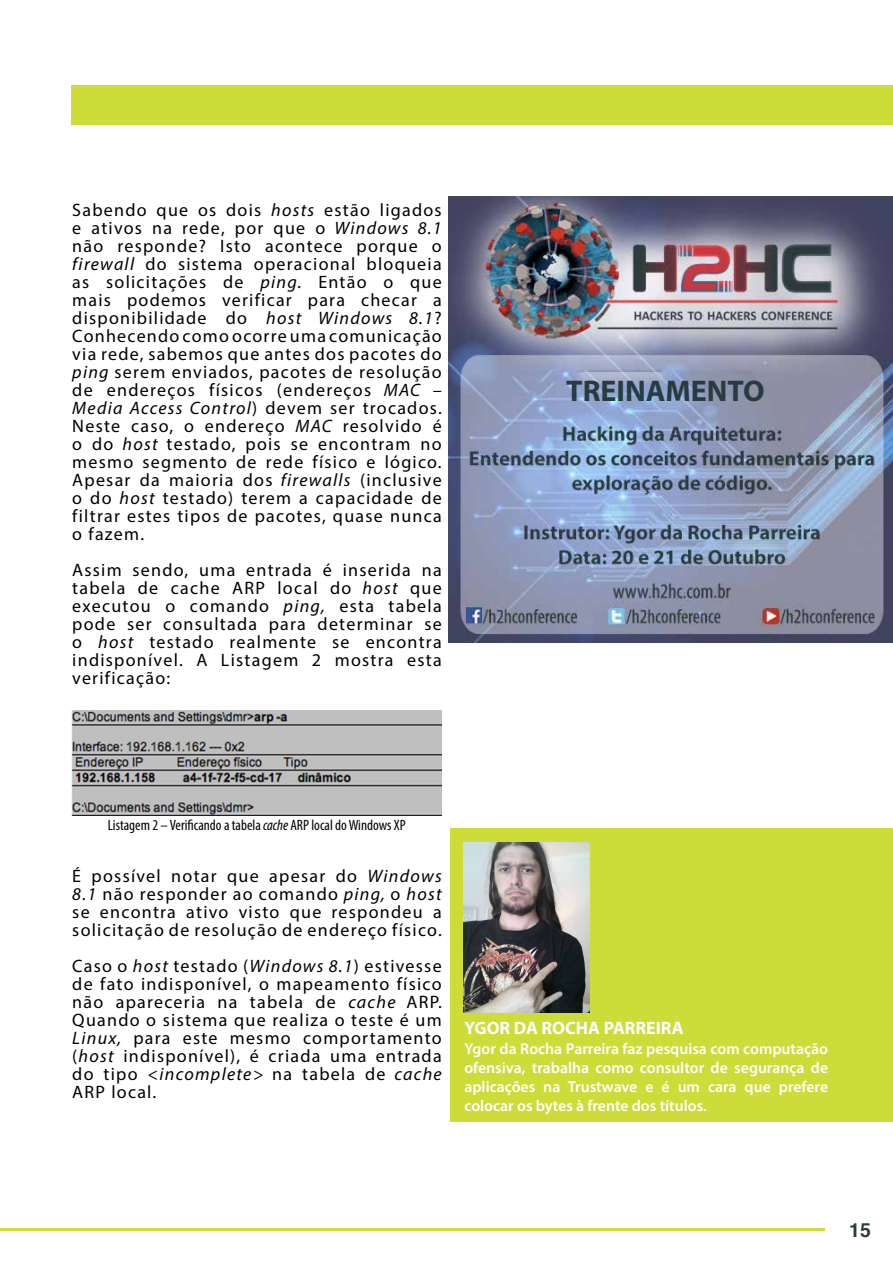
<style>
.page{position:relative;width:893px;height:1263px;background:#fff}
.page>*{position:absolute;margin:0;border:0;box-sizing:border-box;transform-origin:0 0}
.t1{font:700 30px "Myriad Pro";color:#283b41}
.t2{font:700 19.5px "Helvetica";color:#2c3b3e}
.t3{font:18px/18px "Myriad Pro";letter-spacing:.07em;color:#000;text-align:justify}
.t4{font:700 18px "Myriad Pro";color:#fff}
.t5{font:600 15.75px/18.9px "Myriad Pro";color:#fff;text-align:justify}
.t6{font:condensed 15px "Myriad Pro";color:#000}
.s1{font-style:italic}
</style>
<div class="page">
<div style="left:71px;top:85px;width:822px;height:39px;background:#cddc38"></div>
<img style="left:72px;top:711px;width:370px;height:104px">
<div style="left:451px;top:828px;width:442px;height:294px;background:#cddc38"></div>
<img style="left:463px;top:843px;width:127px;height:170px">
<img style="left:449px;top:196px;width:444px;height:447px">
<hr style="left:0;top:1229px;width:824px;height:2px;background:#cddc38">
<p class="t3" style="left:72px;top:201px;width:371px">Sabendo que os dois <span class="s1">hosts</span> estão ligados e ativos na rede, por que o <span class="s1">Windows 8.1 </span>não responde? Isto acontece porque o <span class="s1">firewall</span> do sistema operacional bloqueia as solicitações de <span class="s1">ping.</span> Então o que mais podemos verificar para checar a disponibilidade do <span class="s1">host Windows 8.1</span>?<br>Conhecendo como ocorre uma comunicação via rede, sabemos que antes dos pacotes do <span class="s1">ping</span> serem enviados, pacotes de resolução de endereços físicos (endereços <span class="s1">MAC – Media Access Control</span>) devem ser trocados.<br>Neste caso, o endereço <span class="s1">MAC</span> resolvido é o do <span class="s1">host</span> testado, pois se encontram no mesmo segmento de rede físico e lógico.<br>Apesar da maioria dos <span class="s1">firewalls</span> (inclusive o do <span class="s1">host</span> testado) terem a capacidade de filtrar estes tipos de pacotes, quase nunca o fazem.</p>
<p class="t3" style="left:72px;top:561px;width:371px">Assim sendo, uma entrada é inserida na tabela de cache ARP local do <span class="s1">host</span> que executou o comando <span class="s1">ping,</span> esta tabela pode ser consultada para determinar se o <span class="s1">host</span> testado realmente se encontra indisponível. A Listagem 2 mostra esta verificação:</p>
<h1 class="t1" style="left:566px;top:371px;width:200px">TREINAMENTO</h1>
<p class="t6" style="left:108px;top:816px;width:299px">Listagem 2 – Verificando a tabela <span class="s1">cache</span> ARP local do Windows XP</p>
<p class="t3" style="left:72px;top:867px;width:371px">É possível notar que apesar do <span class="s1">Windows 8.1</span> não responder ao comando <span class="s1">ping,</span> o <span class="s1">host </span>se encontra ativo visto que respondeu a solicitação de resolução de endereço físico.</p>
<p class="t3" style="left:72px;top:957px;width:371px">Caso o <span class="s1">host</span> testado (<span class="s1">Windows 8.1</span>) estivesse de fato indisponível, o mapeamento físico não apareceria na tabela de <span class="s1">cache</span> ARP.<br>Quando o sistema que realiza o teste é um <span class="s1">Linux,</span> para este mesmo comportamento (<span class="s1">host</span> indisponível), é criada uma entrada do tipo <span class="s1">&lt;incomplete&gt;</span> na tabela de <span class="s1">cache </span>ARP local.</p>
<p class="t4" style="left:464px;top:1016px;width:221px">YGOR DA ROCHA PARREIRA</p>
<p class="t5" style="left:464px;top:1039px;width:365px">Ygor da Rocha Parreira faz pesquisa com computação ofensiva, trabalha como consultor de segurança de aplicações na Trustwave e é um cara que prefere colocar os bytes à frente dos títulos.</p>
<p class="t2" style="left:849px;top:1214px;width:23px">15</p>
</div>
